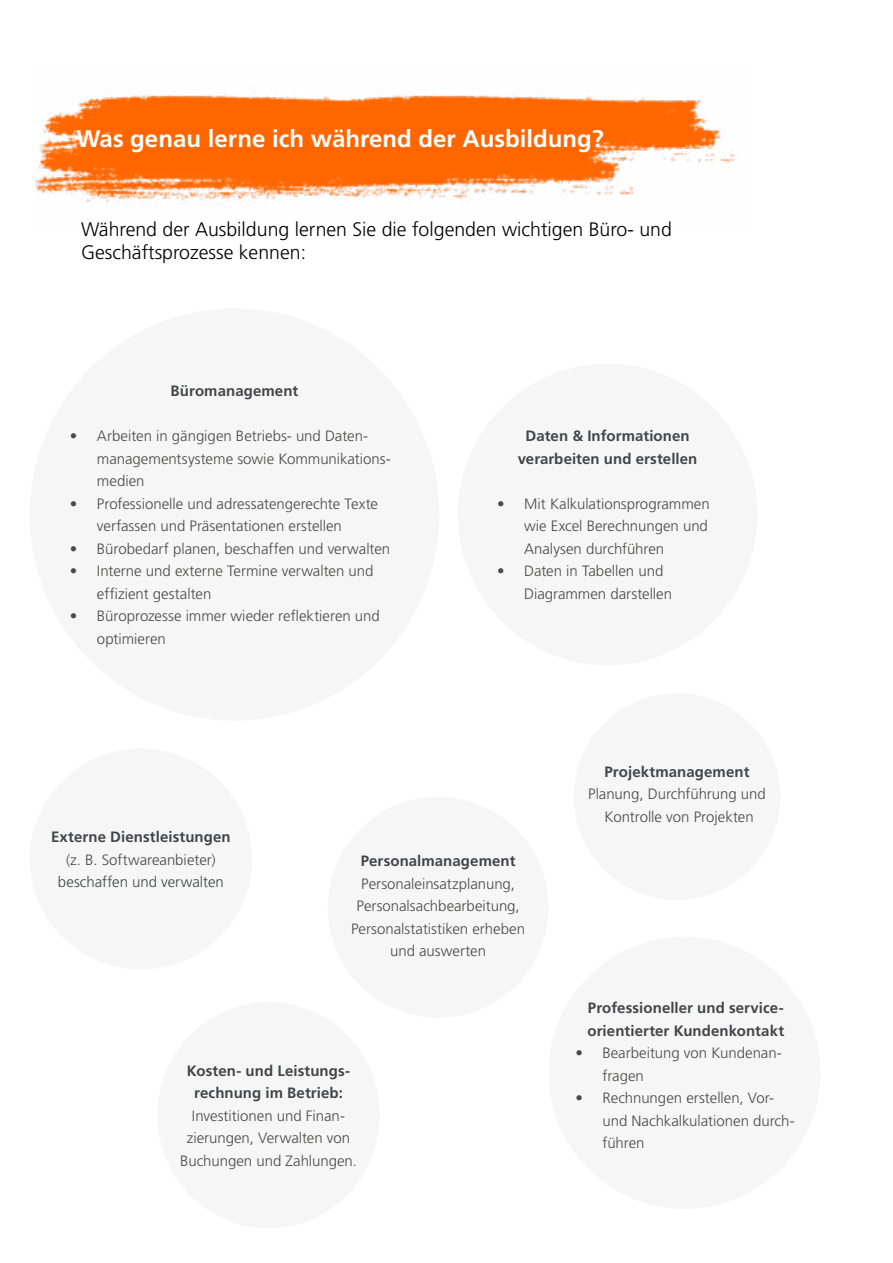
<style>
.page{position:relative;width:893px;height:1263px;background:#fff}
.page>*{position:absolute;margin:0;border:0;box-sizing:border-box;transform-origin:0 0}
.t1{font:700 24px "Frutiger LT Pro";color:#fff}
.t2{font:300 19.5px/23.4px "Frutiger LT Pro";color:#000}
.t3{font:300 15px/22.5px "Frutiger LT Pro";color:#4a4a49}
.t4{font:700 15px/22.5px "Frutiger LT Pro";letter-spacing:.005em;color:#414646;text-align:center}
.t5{font:300 15px "Frutiger LT Pro";color:#414646}
.s1{color:#414646}
</style>
<div class="page">
<div style="left:30px;top:308px;width:409px;height:413px;background:#f6f6f6;border-radius:50%"></div>
<div style="left:574px;top:693px;width:206px;height:207px;background:#f6f6f6;border-radius:50%"></div>
<div style="left:458px;top:364px;width:299px;height:301px;background:#f6f6f6;border-radius:50%"></div>
<div style="left:30px;top:748px;width:222px;height:221px;background:#f6f6f6;border-radius:50%"></div>
<div style="left:328px;top:797px;width:221px;height:221px;background:#f6f6f6;border-radius:50%"></div>
<div style="left:157px;top:1002px;width:223px;height:226px;background:#f6f6f6;border-radius:50%"></div>
<div style="left:549px;top:937px;width:271px;height:272px;background:#f6f6f6;border-radius:50%"></div>
<img style="left:35px;top:92px;width:700px;height:115px">
<h1 class="t1" style="left:77px;top:124px;width:529px">Was genau lerne ich während der Ausbildung?</h1>
<h2 class="t2" style="left:81px;top:218px;width:592px">Während der Ausbildung lernen Sie die folgenden wichtigen Büro- und<br>Geschäftsprozesse kennen:</h2>
<p class="t4" style="left:171px;top:380px;width:129px">Büromanagement</p>
<p class="t3" style="left:97px;top:425px;width:295px;text-indent:-27px">• Arbeiten in gängigen Betriebs- und Daten&shy;managementsysteme sowie Kommunikations&shy;medien</p>
<p class="t3" style="left:97px;top:493px;width:283px;text-indent:-27px">• Professionelle und adressatengerechte Texte verfassen und Präsentationen erstellen</p>
<p class="t3" style="left:70px;top:538px;width:322px">• Bürobedarf planen, beschaffen und verwalten</p>
<p class="t3" style="left:97px;top:560px;width:278px;text-indent:-27px">• Interne und externe Termine verwalten und effizient gestalten</p>
<p class="t3" style="left:97px;top:605px;width:284px;text-indent:-27px">• Büroprozesse immer wieder reflektieren und optimieren</p>
<p class="t4" style="left:518px;top:425px;width:181px">Daten &amp; Informationen verarbeiten und erstellen</p>
<p class="t3" style="left:524px;top:493px;width:187px;text-align:justify;text-indent:-27px">• Mit Kalkulationsprogrammen wie Excel Berechnungen und Analysen durchführen</p>
<p class="t3" style="left:524px;top:560px;width:149px;text-indent:-27px">• Daten in Tabellen und<br>Diagrammen darstellen</p>
<p class="t4" style="left:605px;top:760px;width:146px">Projektmanagement</p>
<p class="t3" style="left:588px;top:783px;width:179px;text-align:center">Planung, Durchführung und<br>Kontrolle von Projekten</p>
<p class="t4" style="left:51px;top:826px;width:181px">Externe Dienstleistungen</p>
<p class="t3" style="left:66px;top:848px;width:151px">(z. B. Softwareanbieter)</p>
<p class="t5" style="left:58px;top:873px;width:167px">beschaffen und verwalten</p>
<p class="t4" style="left:361px;top:850px;width:156px">Personalmanagement</p>
<p class="t3" style="left:351px;top:872px;width:175px;text-align:center">Personaleinsatzplanung,<br>Personalsachbearbeitung,<br>Personalstatistiken erheben und auswerten</p>
<p class="t4" style="left:187px;top:1059px;width:165px">Kosten- und Leistungs&shy;rechnung im Betrieb:</p>
<p class="t3" style="left:180px;top:1104px;width:178px;text-align:center">Investitionen und Finan&shy;zierungen, Verwalten von<br>Buchungen und Zahlungen<span class="s1">.</span></p>
<p class="t4" style="left:588px;top:997px;width:198px;text-align:left">Professioneller und service&shy;orientierter Kundenkontakt</p>
<p class="t3" style="left:602px;top:1042px;width:181px;text-indent:-27px">• Bearbeitung von Kundenan&shy;fragen</p>
<p class="t3" style="left:602px;top:1087px;width:194px;text-indent:-27px">• Rechnungen erstellen, Vor&shy;und Nachkalkulationen durch&shy;führen</p>
</div>
